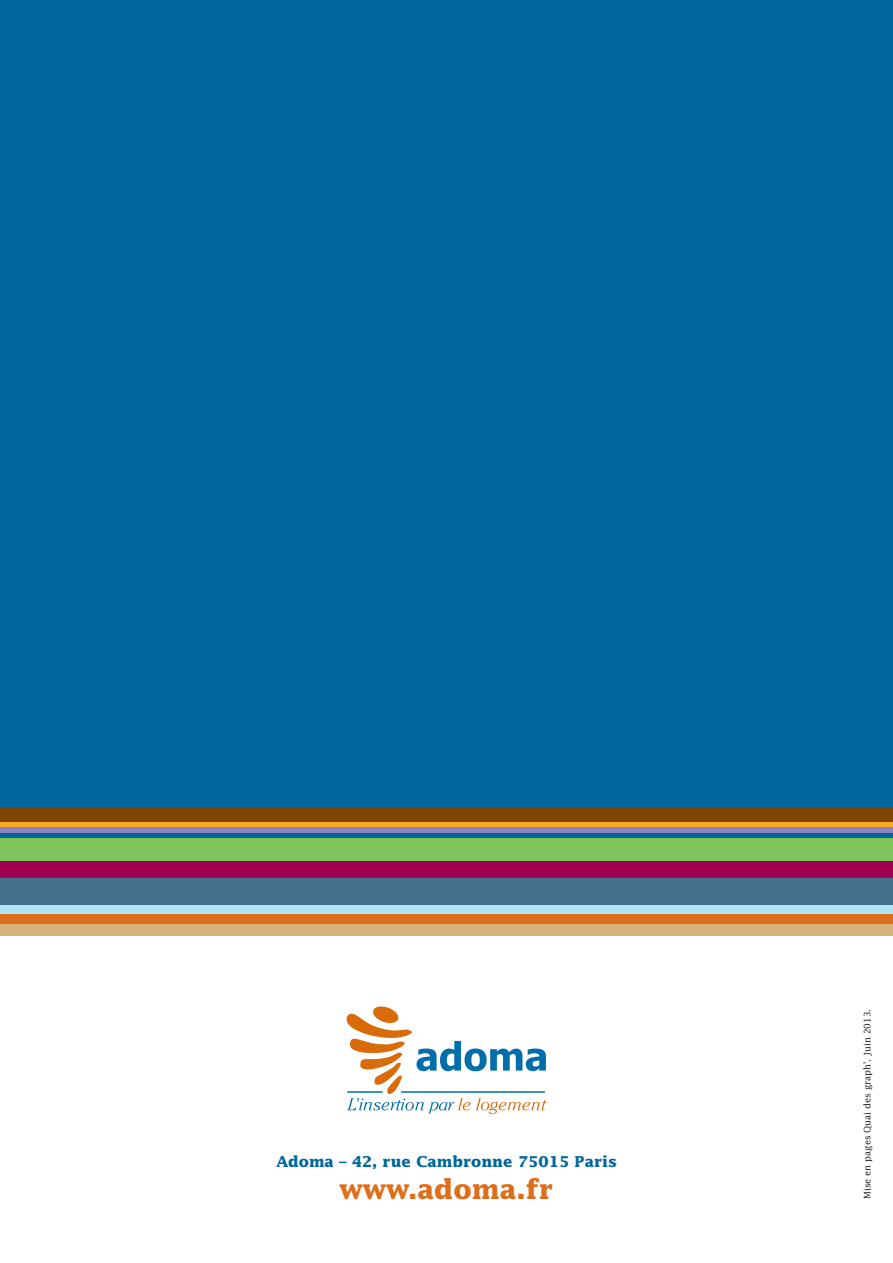
<style>
.page{position:relative;width:893px;height:1263px;background:#fff}
.page>*{position:absolute;margin:0;border:0;box-sizing:border-box;transform-origin:0 0}
.t1{font:700 27px "Lucida";color:#dd6e1c}
.t2{font:700 15px "Lucida";color:#00679d}
.t3{font:9px "Lucida";color:#231f20}
</style>
<div class="page">
<svg style="left:346px;top:1006px;width:200px;height:108px"></svg>
<hr style="left:348px;top:1091px;width:34px;height:2px;background:#006eab">
<hr style="left:401px;top:1091px;width:143px;height:2px;background:#006eab">
<div style="left:0;top:0;width:893px;height:935px;background:#00679d"></div>
<div style="left:0;top:809px;width:893px;height:14px;background:#804500"></div>
<div style="left:0;top:822px;width:893px;height:6px;background:#faa92a"></div>
<div style="left:0;top:828px;width:893px;height:5px;background:#8885c0"></div>
<div style="left:0;top:838px;width:893px;height:24px;background:#80c55b"></div>
<div style="left:0;top:861px;width:893px;height:17px;background:#9e0151"></div>
<div style="left:0;top:878px;width:893px;height:30px;background:#456f8c"></div>
<div style="left:0;top:905px;width:893px;height:11px;background:#b2e1f1"></div>
<div style="left:0;top:914px;width:893px;height:12px;background:#dd6e1c"></div>
<div style="left:0;top:924px;width:893px;height:11px;background:#d3b377"></div>
<p class="t2" style="left:276px;top:1152px;width:342px">Adoma – 42, rue Cambronne 75015 Paris</p>
<p class="t1" style="left:340px;top:1173px;width:215px">www.adoma.fr</p>
<p class="t3" style="left:862px;top:1199px;width:192px;rotate:-90deg">Mise en pages Quai des graph’. Juin 2013.</p>
</div>
